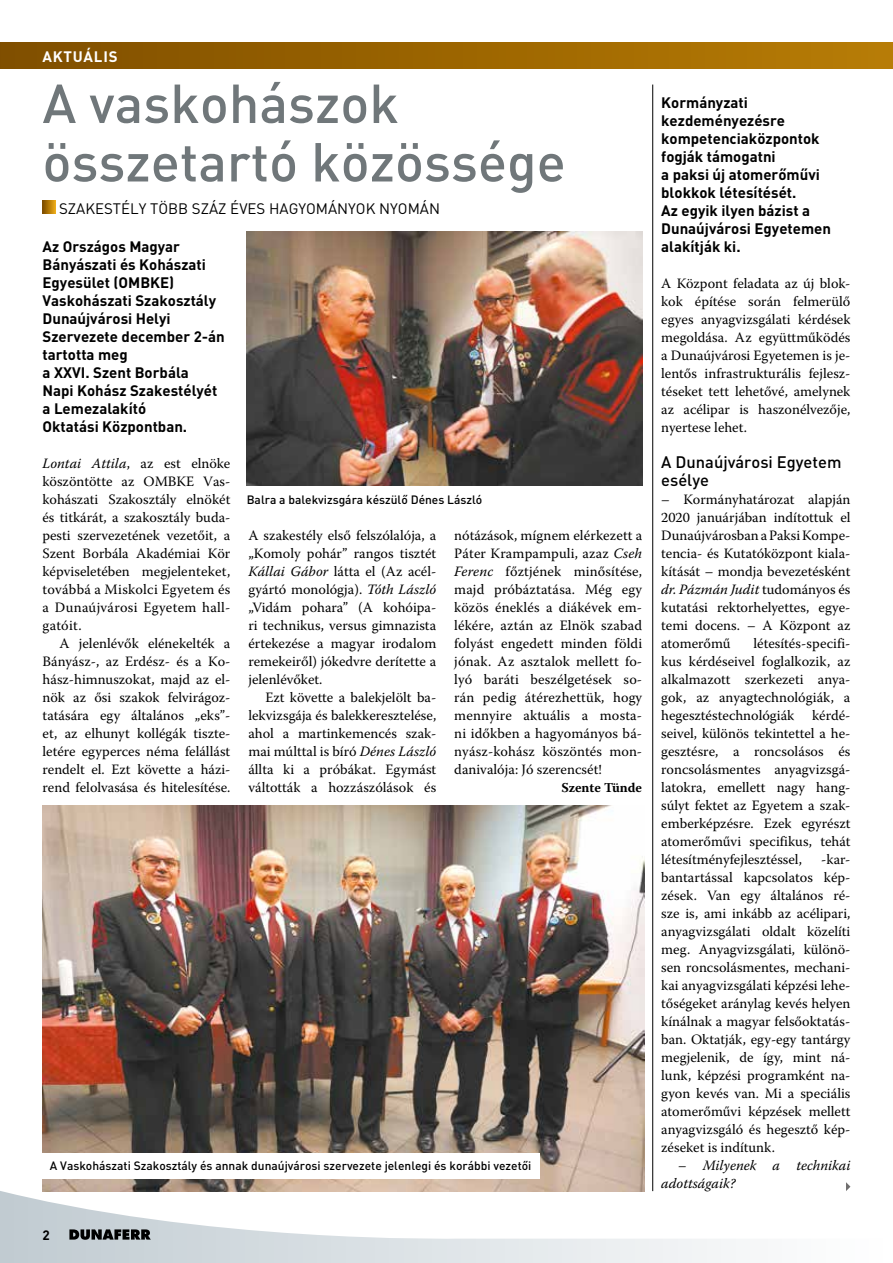
<style>
.page{position:relative;width:893px;height:1263px;background:#fff}
.page>*{position:absolute;margin:0;border:0;box-sizing:border-box;transform-origin:0 0}
.t1{font:500 54px/58.5px "DIN";color:#70777a}
.t2{font:500 16.5px/18px "DIN";color:#000}
.t3{font:700 15px/18px "DIN";color:#000}
.t4{font:15px "DIN";color:#000}
.t5{font:700 15px "DIN";letter-spacing:.05em;color:#fff}
.t6{font:14.25px/18px "Warnock Pro";color:#000;text-align:justify}
.t7{font:italic 14.25px/18px "Warnock Pro";color:#000}
.t8{font:700 13.5px "Warnock Pro";color:#000}
.t9{font:700 13.5px "DIN";color:#000}
.t10{font:500 12px "DIN";color:#000}
.s1{font-style:italic}
</style>
<div class="page">
<div style="left:0;top:43px;width:893px;height:25px;background:linear-gradient(to right,#7f4e00,#b87c05)"></div>
<svg style="left:43px;top:201px;width:12px;height:12px"></svg>
<img style="left:43px;top:806px;width:601px;height:381px">
<img style="left:247px;top:232px;width:395px;height:253px">
<div style="left:41px;top:1153px;width:499px;height:25px;background:#fff"></div>
<hr style="left:652px;top:85px;width:1px;height:1106px;background:#000">
<svg style="left:846px;top:1182px;width:4px;height:5px"></svg>
<svg style="left:0;top:1187px;width:850px;height:76px"></svg>
<svg style="left:69px;top:1229px;width:82px;height:11px"></svg>
<p class="t5" style="left:43px;top:46px;width:77px">AKTUÁLIS</p>
<h1 class="t1" style="left:43px;top:72px;width:525px">A vaskohászok összetartó közössége</h1>
<p class="t4" style="left:59px;top:198px;width:383px">SZAKESTÉLY TÖBB SZÁZ ÉVES HAGYOMÁNYOK NYOMÁN</p>
<p class="t3" style="left:43px;top:237px;width:184px">Az Országos Magyar<br>Bányászati és Kohászati<br>Egyesület (OMBKE)<br>Vaskohászati Szakosztály<br>Dunaújvárosi Helyi<br>Szervezete december 2-án tartotta meg<br>a XXVI. Szent Borbála<br>Napi Kohász Szakestélyét a Lemezalakító<br>Oktatási Központban.</p>
<p class="t6" style="left:43px;top:454px;width:189px"><span class="s1">Lontai Attila</span>, az est elnöke köszöntötte az OMBKE Vas&shy;kohászati Szakosztály elnökét és titkárát, a szakosztály buda&shy;pesti szervezetének vezetőit, a Szent Borbála Akadémiai Kör képviseletében megjelenteket, továbbá a Miskolci Egyetem és a Dunaújvárosi Egyetem hall&shy;gatóit.</p>
<p class="t6" style="left:43px;top:634px;width:189px;text-indent:17px">A jelenlévők elénekelték a Bányász-, az Erdész- és a Ko&shy;hász-himnuszokat, majd az el&shy;nök az ősi szakok felvirágoz&shy;tatására egy általános „eks”- et, az elhunyt kollégák tiszte&shy;letére egyperces néma felállást rendelt el. Ezt követte a házi&shy;rend felolvasása és hitelesítése.</p>
<p class="t10" style="left:247px;top:492px;width:237px">Balra a balekvizsgára készülő Dénes László</p>
<p class="t6" style="left:248px;top:526px;width:189px">A szakestély első felszólalója, a „Komoly pohár” rangos tisztét <span class="s1">Kállai Gábor</span> látta el (Az acél&shy;gyártó monológja). <span class="s1">Tóth László </span>„Vidám pohara” (A kohóipa&shy;ri technikus, versus gimnazista értekezése a magyar irodalom remekeiről) jókedvre derítette a jelenlévőket.</p>
<p class="t6" style="left:248px;top:688px;width:189px;text-indent:17px">Ezt követte a balekjelölt ba&shy;lekvizsgája és balekkeresztelése, ahol a martinkemencés szak&shy;mai múlttal is bíró <span class="s1">Dénes László </span>állta ki a próbákat. Egymást váltották a hozzászólások és</p>
<p class="t6" style="left:454px;top:526px;width:189px">nótázások, mígnem elérkezett a Páter Krampampuli, azaz <span class="s1">Cseh Ferenc</span> főztjének minősítése, majd próbáztatása. Még egy közös éneklés a diákévek em&shy;lékére, aztán az Elnök szabad folyást engedett minden földi jónak. Az asztalok mellett fo&shy;lyó baráti beszélgetések so&shy;rán pedig átérezhettük, hogy mennyire aktuális a mosta&shy;ni időkben a hagyományos bá&shy;nyász-kohász köszöntés mon&shy;danivalója: Jó szerencsét!</p>
<p class="t8" style="left:561px;top:779px;width:82px">Szente Tünde</p>
<p class="t10" style="left:50px;top:1158px;width:483px">A Vaskohászati Szakosztály és annak dunaújvárosi szervezete jelenlegi és korábbi vezetői</p>
<p class="t9" style="left:43px;top:1225px;width:9px">2</p>
<p class="t3" style="left:661px;top:93px;width:171px">Kormányzati kezdeményezésre kompetenciaközpontok fogják támogatni<br>a paksi új atomerőművi blokkok létesítését.<br>Az egyik ilyen bázist a<br>Dunaújvárosi Egyetemen alakítják ki.</p>
<p class="t6" style="left:661px;top:274px;width:191px">A Központ feladata az új blok&shy;kok építése során felmerülő egyes anyagvizsgálati kérdések megoldása. Az együttműködés a Dunaújvárosi Egyetemen is je&shy;lentős infrastrukturális fejlesz&shy;téseket tett lehetővé, amelynek az acélipar is haszonélvezője, nyertese lehet.</p>
<p class="t2" style="left:661px;top:452px;width:182px">A Dunaújvárosi Egyetem esélye</p>
<p class="t6" style="left:661px;top:490px;width:191px">– Kormányhatározat alapján 2020 januárjában indítottuk el Dunaújvárosban a Paksi Kompe&shy;tencia- és Kutatóközpont kiala&shy;kítását – mondja bevezetésként <span class="s1">dr. Pázmán Judit</span> tudományos és kutatási rektorhelyettes, egye&shy;temi docens. – A Központ az atomerőmű</p>
<p class="t6" style="left:661px;top:634px;width:191px;text-indent:92px">létesítés-specifi&shy;kus kérdéseivel foglalkozik, az alkalmazott szerkezeti anya&shy;gok, az anyagtechnológiák, a hegesztéstechnológiák kérdé&shy;seivel, különös tekintettel a he&shy;gesztésre, a roncsolásos és roncsolásmentes anyagvizsgá&shy;latokra, emellett nagy hang&shy;súlyt fektet az Egyetem a szak&shy;emberképzésre. Ezek egyrészt atomerőművi specifikus, tehát létesítményfejlesztéssel,</p>
<p class="t6" style="left:661px;top:850px;width:191px;text-indent:160px">-kar&shy;bantartással kapcsolatos kép&shy;zések. Van egy általános ré&shy;sze is, ami inkább az acélipari, anyagvizsgálati oldalt közelíti meg. Anyagvizsgálati, különö&shy;sen roncsolásmentes, mechani&shy;kai anyagvizsgálati képzési lehe&shy;tőségeket aránylag kevés helyen kínálnak a magyar felsőoktatás&shy;ban. Oktatják, egy-egy tantárgy megjelenik, de így, mint ná&shy;lunk, képzési programként na&shy;gyon kevés van. Mi a speciális atomerőművi képzések mellett anyagvizsgáló és hegesztő kép&shy;zéseket is indítunk.</p>
<p class="t7" style="left:661px;top:1156px;width:191px;text-indent:17px">– Milyenek a technikai adottságaik?</p>
</div>
